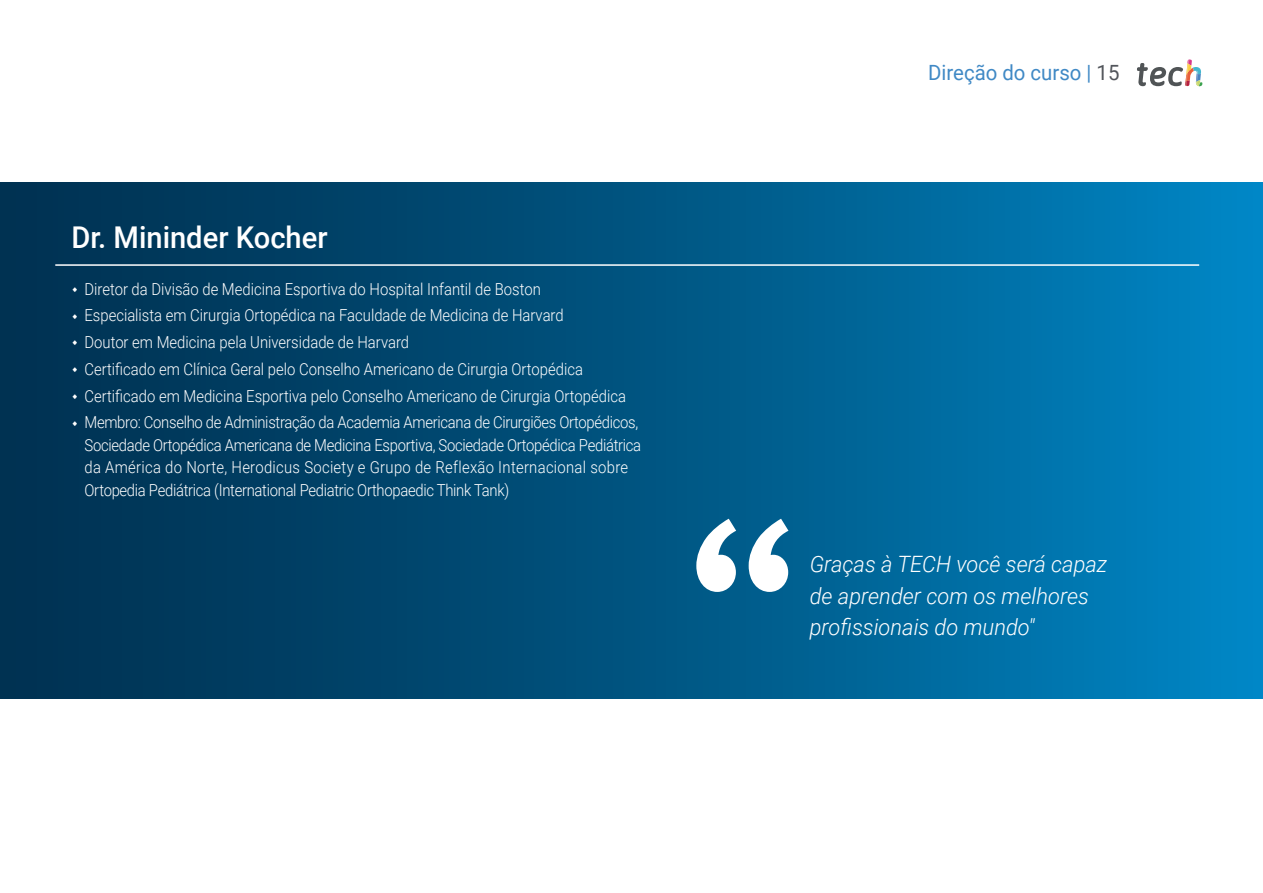
<style>
.page{position:relative;width:1263px;height:893px;background:#fff}
.page>*{position:absolute;margin:0;border:0;box-sizing:border-box;transform-origin:0 0}
.t1{font:500 30px "Roboto";color:#fff}
.t2{font:italic 300 22.5px/31.5px "Roboto";color:#fff}
.t3{font:21px "Roboto";color:#4089c5}
.t4{font:300 16.5px/26.7px "Roboto";color:#fff;scale:.9 1}
.t5{font:300 16.5px/22.5px "Roboto";letter-spacing:-.02em;color:#fff;scale:.9 1}
.s1{color:#52555b}
</style>
<div class="page">
<svg style="left:1137px;top:60px;width:65px;height:27px"></svg>
<div style="left:0;top:182px;width:1263px;height:516px;background:linear-gradient(to right,#002b49,#0083c0)"></div>
<svg style="left:696px;top:519px;width:92px;height:73px"></svg>
<hr style="left:55px;top:264px;width:1144px;height:2px;background:#fff">
<svg style="left:73px;top:287px;width:4px;height:5px"></svg>
<svg style="left:73px;top:314px;width:4px;height:5px"></svg>
<svg style="left:73px;top:340px;width:4px;height:5px"></svg>
<svg style="left:73px;top:367px;width:4px;height:5px"></svg>
<svg style="left:73px;top:394px;width:4px;height:5px"></svg>
<svg style="left:73px;top:421px;width:4px;height:5px"></svg>
<h1 class="t1" style="left:71px;top:216px;width:258px">Dr. Mininder Kocher</h1>
<p class="t4" style="left:85px;top:275px;width:617px">Diretor da Divisão de Medicina Esportiva do Hospital Infantil de Boston<br>Especialista em Cirurgia Ortopédica na Faculdade de Medicina de Harvard<br>Doutor em Medicina pela Universidade de Harvard<br>Certificado em Clínica Geral pelo Conselho Americano de Cirurgia Ortopédica Certificado em Medicina Esportiva pelo Conselho Americano de Cirurgia Ortopédica Membro: Conselho de Administração da Academia Americana de Cirurgiões Ortopédicos,</p>
<p class="t5" style="left:85px;top:433px;width:620px">Sociedade Ortopédica Americana de Medicina Esportiva, Sociedade Ortopédica Pediátrica da América do Norte, Herodicus Society e Grupo de Reflexão Internacional sobre<br>Ortopedia Pediátrica (International Pediatric Orthopaedic Think Tank)</p>
<p class="t3" style="left:928px;top:58px;width:193px">Direção do curso | <span class="s1">15</span></p>
<h2 class="t2" style="left:810px;top:548px;width:299px">Graças à TECH você será capaz de aprender com os melhores profissionais do mundo"</h2>
</div>
